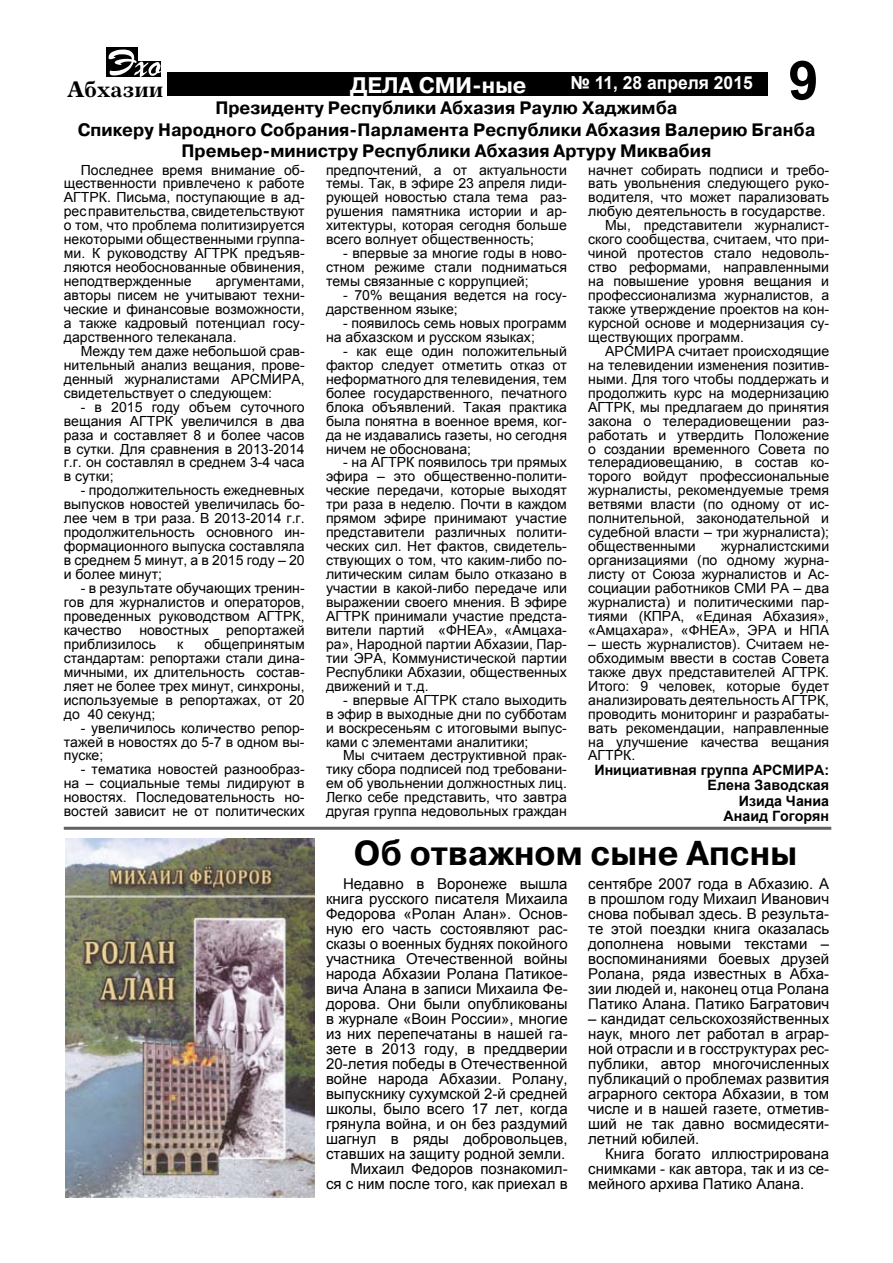
<style>
.page{position:relative;width:893px;height:1263px;background:#fff}
.page>*{position:absolute;margin:0;border:0;box-sizing:border-box;transform-origin:0 0}
.t1{font:700 54px "Arial";color:#000}
.t2{font:700 34.5px "Pragmatica C";color:#000}
.t3{font:700 23.4px "Journal C";color:#000}
.t4{font:700 22.5px "Pragmatica C";color:#fff}
.t5{font:700 18px/21.6px "Pragmatica C";color:#000;text-align:center}
.t6{font:700 18px "Arial";color:#fff}
.t7{font:15px/15px "Arial";color:#000;text-align:justify}
.t8{font:700 14.25px/15px "Arial";color:#000;text-align:right}
.t9{font:13.95px/14px "Arial";color:#000;text-align:justify}
</style>
<div class="page">
<div style="left:168px;top:72px;width:600px;height:24px;background:#000"></div>
<svg style="left:106px;top:48px;width:31px;height:29px"></svg>
<svg style="left:109px;top:50px;width:52px;height:27px"></svg>
<hr style="left:64px;top:827px;width:767px;height:3px;background:#000">
<img style="left:65px;top:839px;width:249px;height:358px">
<h1 class="t1" style="left:788px;top:45px;width:32px">9</h1>
<h3 class="t3" style="left:67px;top:77px;width:98px">Абхазии</h3>
<h3 class="t4" style="left:350px;top:73px;width:178px">дела сми-ные</h3>
<p class="t6" style="left:570px;top:71px;width:184px">№ 11, 28 апреля 2015</p>
<p class="t5" style="left:78px;top:98px;width:739px">Президенту Республики Абхазия Раулю Хаджимба<br>Спикеру Народного Собрания-Парламента Республики Абхазия Валерию Бганба<br>Премьер-министру Республики Абхазия Артуру Миквабия</p>
<p class="t9" style="left:64px;top:163px;width:242px;text-indent:17px">Последнее время внимание об&shy;щественности привлечено к работе АГТРК. Письма, поступающие в ад&shy;рес правительства, свидетельствуют о том, что проблема политизируется некоторыми общественными группа&shy;ми. К руководству АГТРК предъяв&shy;ляются необоснованные обвинения, неподтвержденные</p>
<p class="t9" style="left:588px;top:163px;width:242px">начнет собирать подписи и требо-</p>
<p class="t9" style="left:588px;top:177px;width:242px">вать увольнения следующего руко-</p>
<p class="t9" style="left:588px;top:191px;width:242px">водителя, что может парализовать</p>
<p class="t9" style="left:588px;top:205px;width:239px">любую деятельность в государстве.</p>
<p class="t9" style="left:605px;top:219px;width:225px">Мы, представители журналист-</p>
<p class="t9" style="left:588px;top:233px;width:242px">ского сообщества, считаем, что при-</p>
<p class="t9" style="left:588px;top:246px;width:242px">чиной протестов стало недоволь-</p>
<p class="t9" style="left:588px;top:260px;width:242px">ство реформами, направленными</p>
<p class="t9" style="left:588px;top:274px;width:242px">на повышение уровня вещания и</p>
<p class="t9" style="left:588px;top:288px;width:242px">профессионализма журналистов, а</p>
<p class="t9" style="left:588px;top:302px;width:242px">также утверждение проектов на кон-</p>
<p class="t9" style="left:588px;top:316px;width:242px">курсной основе и модернизация су-</p>
<p class="t9" style="left:588px;top:330px;width:157px">ществующих программ.</p>
<p class="t9" style="left:605px;top:344px;width:225px">АРСМИРА считает происходящие</p>
<p class="t9" style="left:588px;top:358px;width:242px">на телевидении изменения позитив-</p>
<p class="t9" style="left:588px;top:372px;width:242px">ными. Для того чтобы поддержать и</p>
<p class="t9" style="left:588px;top:386px;width:242px">продолжить курс на модернизацию</p>
<p class="t9" style="left:588px;top:400px;width:242px">АГТРК, мы предлагаем до принятия</p>
<p class="t9" style="left:588px;top:414px;width:242px">закона о телерадиовещении раз-</p>
<p class="t9" style="left:588px;top:428px;width:242px">работать и утвердить Положение</p>
<p class="t9" style="left:588px;top:442px;width:242px">о создании временного Совета по</p>
<p class="t9" style="left:588px;top:456px;width:242px">телерадиовещанию, в состав ко-</p>
<p class="t9" style="left:588px;top:470px;width:242px">торого войдут профессиональные</p>
<p class="t9" style="left:588px;top:484px;width:242px">журналисты, рекомендуемые тремя</p>
<p class="t9" style="left:588px;top:498px;width:242px">ветвями власти (по одному от ис-</p>
<p class="t9" style="left:588px;top:512px;width:242px">полнительной, законодательной и</p>
<p class="t9" style="left:588px;top:525px;width:242px">судебной власти – три журналиста);</p>
<p class="t9" style="left:588px;top:539px;width:109px">общественными</p>
<p class="t9" style="left:326px;top:163px;width:242px">предпочтений, а от актуальности темы. Так, в эфире 23 апреля лиди&shy;рующей новостью стала тема раз&shy;рушения памятника истории и ар&shy;хитектуры, которая сегодня больше всего волнует общественность;</p>
<p class="t9" style="left:326px;top:246px;width:242px;text-indent:17px">- впервые за многие годы в ново&shy;стном режиме стали подниматься темы связанные с коррупцией;</p>
<p class="t9" style="left:326px;top:288px;width:242px;text-indent:17px">- 70% вещания ведется на госу&shy;дарственном языке;</p>
<p class="t9" style="left:326px;top:316px;width:242px;text-indent:17px">- появилось семь новых программ на абхазском и русском языках;</p>
<p class="t9" style="left:326px;top:344px;width:242px;text-indent:17px">- как еще один положительный фактор следует отметить отказ от неформатного для телевидения, тем более государственного, печатного блока объявлений. Такая практика была понятна в военное время, ког&shy;да не издавались газеты, но сегодня ничем не обоснована;</p>
<p class="t9" style="left:326px;top:456px;width:242px;text-indent:17px">- на АГТРК появилось три прямых эфира – это общественно-полити&shy;ческие передачи, которые выходят три раза в неделю. Почти в каждом прямом эфире принимают участие представители различных полити&shy;ческих сил. Нет фактов, свидетель&shy;ствующих о том, что каким-либо по&shy;литическим силам было отказано в участии в какой-либо передаче или выражении своего мнения. В эфире АГТРК принимали участие предста&shy;вители партий «ФНЕА», «Амцаха&shy;ра», Народной партии Абхазии, Пар&shy;тии ЭРА, Коммунистической партии Республики Абхазии, общественных движений и т.д.</p>
<p class="t9" style="left:326px;top:693px;width:242px;text-indent:17px">- впервые АГТРК стало выходить в эфир в выходные дни по субботам и воскресеньям с итоговыми выпус&shy;ками с элементами аналитики;</p>
<p class="t9" style="left:326px;top:749px;width:242px;text-indent:17px">Мы считаем деструктивной прак&shy;тику сбора подписей под требовани&shy;ем об увольнении должностных лиц.<br>Легко себе представить, что завтра другая группа недовольных граждан</p>
<p class="t9" style="left:64px;top:274px;width:242px;text-indent:152px">аргументами, авторы писем не учитывают техни&shy;ческие и финансовые возможности, а также кадровый потенциал госу&shy;дарственного телеканала.</p>
<p class="t9" style="left:64px;top:344px;width:242px;text-indent:17px">Между тем даже небольшой срав&shy;нительный анализ вещания, прове&shy;денный журналистами АРСМИРА, свидетельствует о следующем:</p>
<p class="t9" style="left:64px;top:400px;width:242px;text-indent:17px">- в 2015 году объем суточного вещания АГТРК увеличился в два раза и составляет 8 и более часов в сутки. Для сравнения в 2013-2014 г.г. он составлял в среднем 3-4 часа в сутки;</p>
<p class="t9" style="left:64px;top:484px;width:242px;text-indent:17px">- продолжительность ежедневных выпусков новостей увеличилась бо&shy;лее чем в три раза. В 2013-2014 г.г. продолжительность основного ин&shy;формационного выпуска составляла в среднем 5 минут, а в 2015 году – 20 и более минут;</p>
<p class="t9" style="left:64px;top:581px;width:242px;text-indent:17px">- в результате обучающих тренин&shy;гов для журналистов и операторов, проведенных руководством АГТРК, качество</p>
<p class="t9" style="left:588px;top:539px;width:242px;text-indent:133px">журналистскими организациями (по одному журна&shy;листу от Союза журналистов и Ас&shy;социации работников СМИ РА – два журналиста) и политическими пар&shy;тиями (КПРА, «Единая Абхазия», «Амцахара», «ФНЕА», ЭРА и НПА</p>
<p class="t9" style="left:588px;top:637px;width:242px">– шесть журналистов). Считаем не&shy;обходимым ввести в состав Совета также двух представителей АГТРК.<br>Итого: 9 человек, которые будет анализировать деятельность АГТРК, проводить мониторинг и разрабаты&shy;вать рекомендации, направленные на улучшение качества вещания АГТРК.</p>
<p class="t8" style="left:594px;top:763px;width:236px">Инициативная группа АРСМИРА:<br>Елена Заводская<br>Изида Чаниа<br>Анаид Гогорян</p>
<p class="t9" style="left:139px;top:623px;width:71px">новостных</p>
<p class="t9" style="left:226px;top:623px;width:80px">репортажей</p>
<p class="t9" style="left:64px;top:637px;width:94px">приблизилось</p>
<p class="t9" style="left:177px;top:637px;width:8px">к</p>
<p class="t9" style="left:64px;top:637px;width:242px;text-indent:141px">общепринятым стандартам: репортажи стали дина&shy;мичными, их длительность состав&shy;ляет не более трех минут, синхроны, используемые в репортажах, от 20 до 40 секунд;</p>
<p class="t9" style="left:64px;top:721px;width:242px;text-indent:17px">- увеличилось количество репор&shy;тажей в новостях до 5-7 в одном вы&shy;пуске;</p>
<p class="t9" style="left:64px;top:763px;width:242px;text-indent:17px">- тематика новостей разнообраз&shy;на – социальные темы лидируют в новостях. Последовательность но&shy;востей зависит не от политических</p>
<h2 class="t2" style="left:354px;top:835px;width:445px">Об отважном сыне Апсны</h2>
<p class="t7" style="left:326px;top:877px;width:243px;text-align:right">Недавно в Воронеже вышла книга русского писателя Михаила<br>Федорова «Ролан Алан». Основ&shy;ную его часть состоявляют рас&shy;сказы о военных буднях покойного участника Отечественной войны народа Абхазии Ролана Патикое&shy;вича Алана в записи Михаила Фе&shy;дорова. Они были опубликованы в журнале «Воин России», многие из них перепечатаны в нашей га&shy;зете в 2013 году, в преддверии<br>20-летия победы в Отечественной войне народа Абхазии. Ролану, выпускнику сухумской 2-й средней школы, было всего 17 лет, когда грянула война, и он без раздумий шагнул в ряды добровольцев, ставших на защиту родной земли.<br>Михаил Федоров познакомил-<br>ся с ним после того, как приехал в</p>
<p class="t7" style="left:588px;top:877px;width:242px">сентябре 2007 года в Абхазию. А в прошлом году Михаил Иванович снова побывал здесь. В результа&shy;те этой поездки книга оказалась дополнена новыми текстами – воспоминаниями боевых друзей Ролана, ряда известных в Абха&shy;зии людей и, наконец отца Ролана Патико Алана. Патико Багратович</p>
<p class="t7" style="left:588px;top:1012px;width:242px">– кандидат сельскохозяйственных наук, много лет работал в аграр&shy;ной отрасли и в госструктурах рес&shy;публики, автор многочисленных публикаций о проблемах развития аграрного сектора Абхазии, в том числе и в нашей газете, отметив&shy;ший не так давно восмидесяти&shy;летний юбилей.</p>
<p class="t7" style="left:588px;top:1147px;width:242px;text-indent:17px">Книга богато иллюстрирована снимками - как автора, так и из се&shy;мейного архива Патико Алана.</p>
</div>
